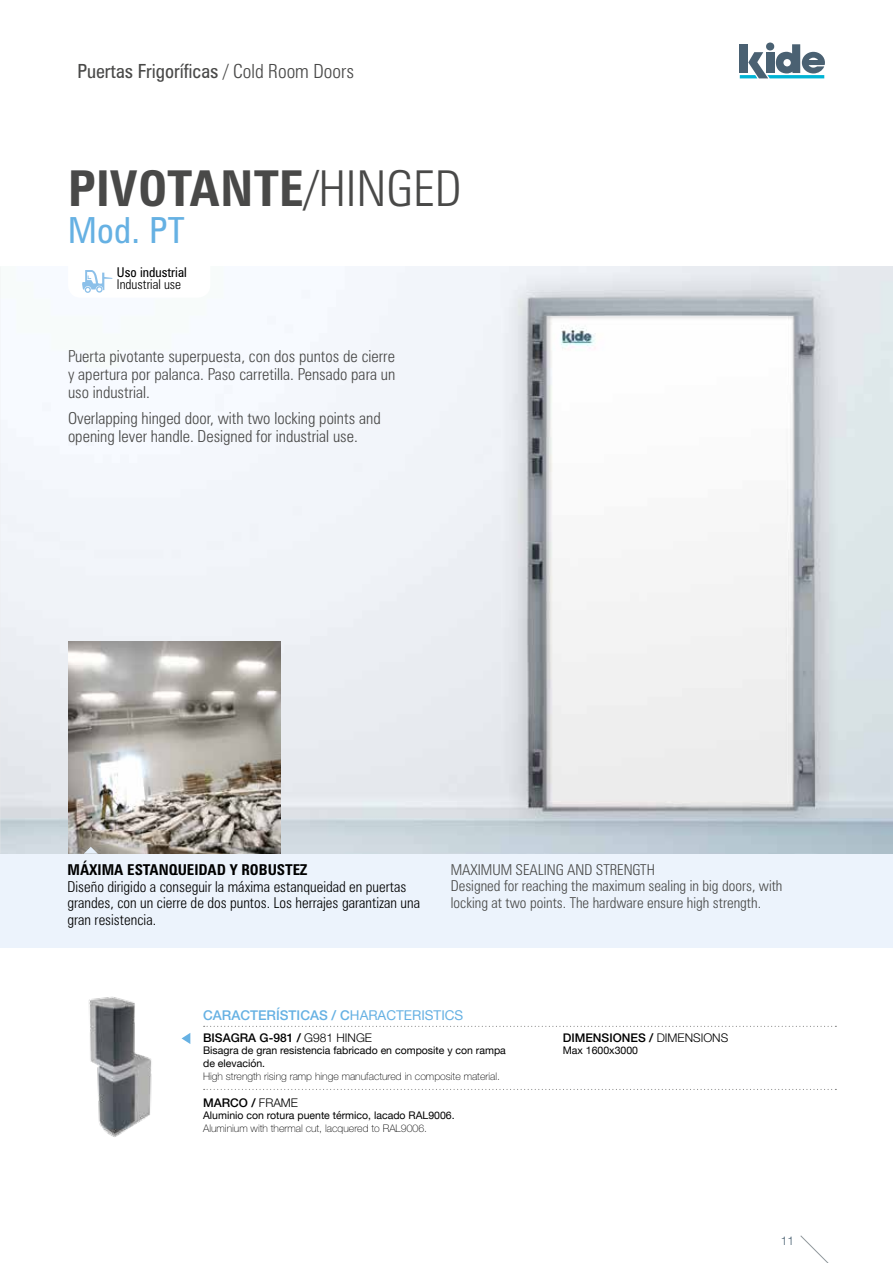
<style>
.page{position:relative;width:893px;height:1263px;background:#fff}
.page>*{position:absolute;margin:0;border:0;box-sizing:border-box;transform-origin:0 0}
.t1{font:700 condensed 49.5px "Zurich BT";letter-spacing:.01em;color:#494948}
.t2{font:condensed 36px "Zurich BT";color:#66b1e3}
.t3{font:condensed 19.5px "Zurich BT";color:#494948}
.t4{font:300 condensed 16.5px/18px "Zurich BT";color:#494948;text-align:justify}
.t5{font:300 condensed 15px/16.5px "Zurich BT";color:#494948}
.t6{font:300 condensed 15px/16.5px "Zurich BT";color:#000}
.t7{font:700 condensed 15px "Zurich BT";color:#000}
.t8{font:500 13.5px "Helvetica Neue";color:#66b1e3}
.t9{font:condensed 13.5px "Zurich BT";color:#000}
.t10{font:300 condensed 13.5px "Zurich BT";color:#000}
.t11{font:500 12px "Helvetica Neue";color:#000}
.t12{font:300 12px "Helvetica Neue";color:#4a6172}
.t13{font:10.5px/12.6px "Helvetica Neue";color:#000}
.t14{font:100 10.5px "Helvetica Neue";color:#000}
.s1{font-weight:300}
.s2{font-weight:400}
</style>
<div class="page">
<div style="left:766px;top:43px;width:8px;height:7px;background:#4a6172;border-radius:50%"></div>
<svg style="left:740px;top:44px;width:85px;height:34px"></svg>
<svg style="left:800px;top:1235px;width:29px;height:28px"></svg>
<div style="left:0;top:854px;width:893px;height:93px;background:#ecf3fc"></div>
<img style="left:1px;top:266px;width:892px;height:588px">
<img style="left:68px;top:641px;width:213px;height:213px">
<svg style="left:84px;top:847px;width:14px;height:7px"></svg>
<svg style="left:182px;top:1033px;width:8px;height:11px"></svg>
<img style="left:89px;top:996px;width:63px;height:141px">
<svg style="left:68px;top:266px;width:142px;height:32px"></svg>
<svg style="left:204px;top:1026px;width:632px;height:1px"></svg>
<svg style="left:204px;top:1089px;width:632px;height:1px"></svg>
<img style="left:0;top:266px;width:1px;height:588px">
<p class="t3" style="left:78px;top:60px;width:278px">Puertas Frigoríficas <span class="s1">/ Cold Room Doors</span></p>
<h1 class="t1" style="left:68px;top:158px;width:395px">PIVOTANTE<span class="s1">/HINGED</span></h1>
<h2 class="t2" style="left:68px;top:209px;width:118px">Mod. PT</h2>
<p class="t9" style="left:117px;top:264px;width:71px">Uso industrial</p>
<p class="t10" style="left:117px;top:276px;width:66px">Industrial use</p>
<p class="t4" style="left:68px;top:347px;width:329px">Puerta pivotante superpuesta, con dos puntos de cierre y apertura por palanca. Paso carretilla. Pensado para un uso industrial.</p>
<p class="t4" style="left:68px;top:409px;width:314px">Overlapping hinged door, with two locking points and opening lever handle. Designed for industrial use.</p>
<p class="t7" style="left:68px;top:861px;width:241px">MÁXIMA ESTANQUEIDAD Y ROBUSTEZ</p>
<p class="t6" style="left:68px;top:878px;width:354px">Diseño dirigido a conseguir la máxima estanqueidad en puertas grandes, con un cierre de dos puntos. Los herrajes garantizan una gran resistencia.</p>
<p class="t5" style="left:451px;top:861px;width:333px">MAXIMUM SEALING AND STRENGTH<br>Designed for reaching the maximum sealing in big doors, with locking at two points. The hardware ensure high strength.</p>
<p class="t8" style="left:203px;top:1007px;width:262px">CARACTERÍSTICAS / C<span class="s2">HARACTERISTICS</span></p>
<p class="t11" style="left:203px;top:1030px;width:170px">BISAGRA G-981 / <span class="s1">G981 HINGE</span></p>
<p class="t13" style="left:203px;top:1045px;width:304px">Bisagra de gran resistencia fabricado en composite y con rampa de elevación.</p>
<p class="t14" style="left:203px;top:1070px;width:298px">High strength rising ramp hinge manufactured in composite material.</p>
<p class="t11" style="left:203px;top:1095px;width:96px">MARCO / <span class="s1">FRAME</span></p>
<p class="t13" style="left:203px;top:1110px;width:253px">Aluminio con rotura puente térmico, lacado RAL9006.</p>
<p class="t14" style="left:203px;top:1122px;width:225px">Aluminium with thermal cut, lacquered to RAL9006.</p>
<p class="t11" style="left:563px;top:1030px;width:167px">DIMENSIONES / <span class="s1">DIMENSIONS</span></p>
<p class="t13" style="left:563px;top:1045px;width:77px">Max 1600x3000</p>
<p class="t12" style="left:781px;top:1233px;width:15px">11</p>
</div>
